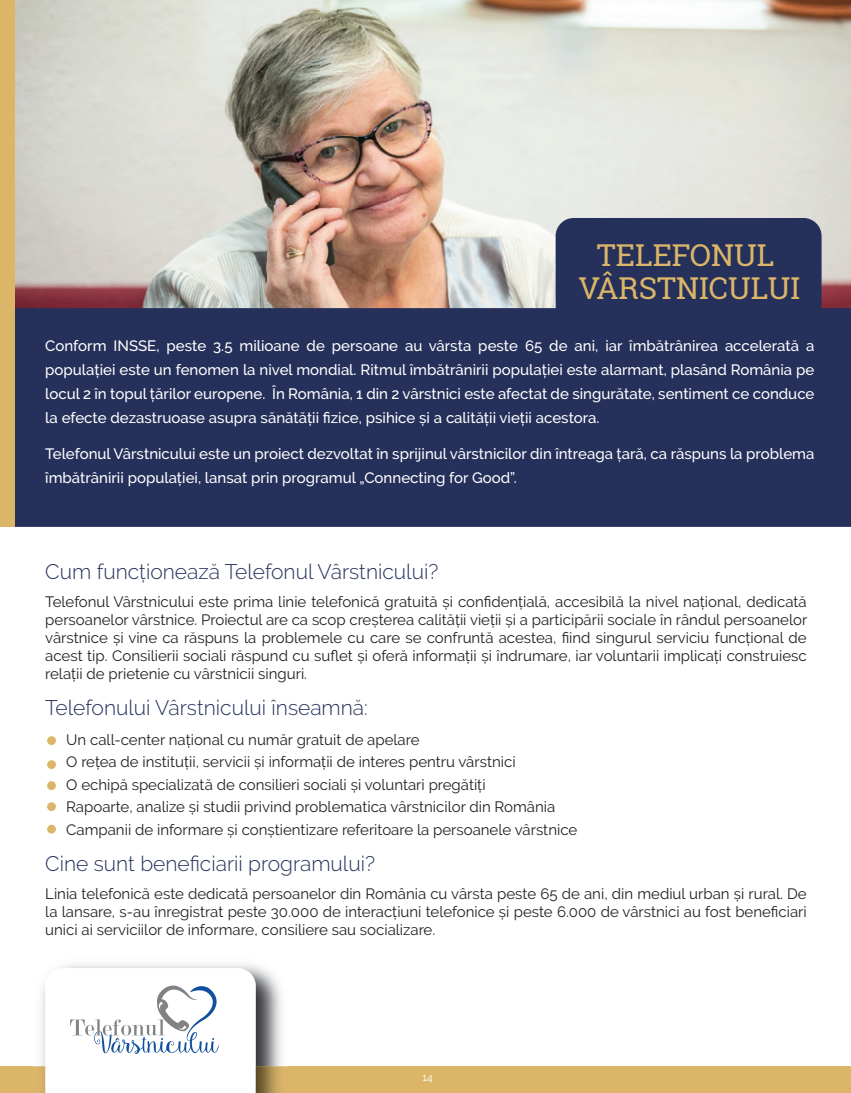
<style>
.page{position:relative;width:851px;height:1093px;background:#fff}
.page>*{position:absolute;margin:0;border:0;box-sizing:border-box;transform-origin:0 0}
.t1{font:30.15px/32.4px "Roboto Slab";color:#dbb669;text-align:center}
.t2{font:300 21px "Raleway";color:#26315b}
.t3{font:15px/18px "Raleway";color:#231f20;text-align:justify}
.t4{font:500 15px/24px "Raleway";color:#fff;text-align:justify}
.t5{font:10.5px "Raleway";color:#fff}
</style>
<div class="page">
<img style="left:41px;top:964px;width:241px;height:102px">
<img style="left:14px;top:0;width:836px;height:218px">
<div style="left:0;top:1066px;width:850px;height:27px;background:#dbb669"></div>
<div style="left:47px;top:736px;width:9px;height:9px;background:#dbb669;border-radius:50%"></div>
<div style="left:47px;top:760px;width:9px;height:9px;background:#dbb669;border-radius:50%"></div>
<div style="left:47px;top:781px;width:9px;height:9px;background:#dbb669;border-radius:50%"></div>
<div style="left:47px;top:802px;width:9px;height:9px;background:#dbb669;border-radius:50%"></div>
<div style="left:47px;top:825px;width:9px;height:8px;background:#dbb669;border-radius:50%"></div>
<svg style="left:14px;top:218px;width:836px;height:309px;background:#474b6b"></svg>
<svg style="left:45px;top:968px;width:211px;height:125px"></svg>
<div style="left:0;top:0;width:14px;height:527px;background:#dbb669"></div>
<h1 class="t1" style="left:578px;top:239px;width:223px">TELEFONUL<br>VÂRSTNICULUI</h1>
<p class="t4" style="left:45px;top:334px;width:770px">Conform INSSE, peste 3.5 milioane de persoane au vârsta peste 65 de ani, iar îmbătrânirea accelerată a populației este un fenomen la nivel mondial. Ritmul îmbătrânirii populației este alarmant, plasând România pe locul 2 în topul țărilor europene. În România, 1 din 2 vârstnici este afectat de singurătate, sentiment ce conduce la efecte dezastruoase asupra sănătății fizice, psihice și a calității vieții acestora.</p>
<p class="t4" style="left:45px;top:442px;width:770px">Telefonul Vârstnicului este un proiect dezvoltat în sprijinul vârstnicilor din întreaga țară, ca răspuns la problema îmbătrânirii populației, lansat prin programul „Connecting for Good”.</p>
<h2 class="t2" style="left:45px;top:559px;width:394px">Cum funcționează Telefonul Vârstnicului?</h2>
<p class="t3" style="left:45px;top:593px;width:763px">Telefonul Vârstnicului este prima linie telefonică gratuită și confidențială, accesibilă la nivel național, dedicată persoanelor vârstnice. Proiectul are ca scop creșterea calității vieții și a participării sociale în rândul persoanelor vârstnice și vine ca răspuns la problemele cu care se confruntă acestea, fiind singurul serviciu funcțional de acest tip. Consilierii sociali răspund cu suflet și oferă informații și îndrumare, iar voluntarii implicați construiesc relații de prietenie cu vârstnicii singuri.</p>
<h2 class="t2" style="left:45px;top:695px;width:324px">Telefonului Vârstnicului înseamnă:</h2>
<p class="t3" style="left:66px;top:728px;width:512px;line-height:22.5px;text-align:left">Un call-center național cu număr gratuit de apelare<br>O rețea de instituții, servicii și informații de interes pentru vârstnici<br>O echipă specializată de consilieri sociali și voluntari pregătiți<br>Rapoarte, analize și studii privind problematica vârstnicilor din România Campanii de informare și conștientizare referitoare la persoanele vârstnice</p>
<h2 class="t2" style="left:45px;top:851px;width:331px">Cine sunt beneficiarii programului?</h2>
<p class="t3" style="left:45px;top:885px;width:762px">Linia telefonică este dedicată persoanelor din România cu vârsta peste 65 de ani, din mediul urban și rural. De la lansare, s-au înregistrat peste 30.000 de interacțiuni telefonice și peste 6.000 de vârstnici au fost beneficiari unici ai serviciilor de informare, consiliere sau socializare.</p>
<p class="t5" style="left:422px;top:1070px;width:12px">14</p>
</div>
